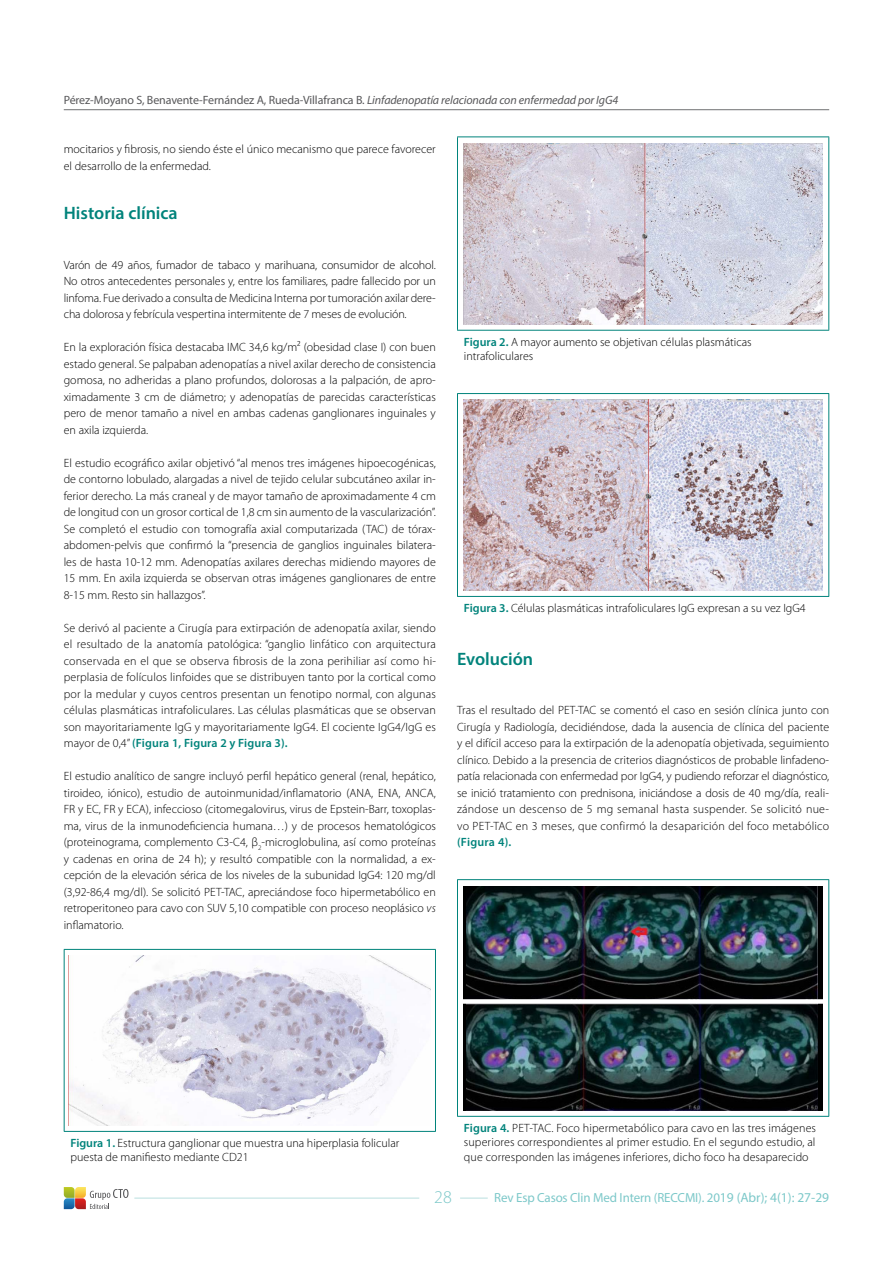
<style>
.page{position:relative;width:893px;height:1263px;background:#fff}
.page>*{position:absolute;margin:0;border:0;box-sizing:border-box;transform-origin:0 0}
.t1{font:600 18px "Myriad Pro";color:#00837b}
.t2{font:300 18px "Myriad Pro";color:#7cc8c9}
.t3{font:13.2px "Myriad Pro";letter-spacing:-.01em;color:#7cc8c9}
.t4{font:300 12px/16.5px "Myriad Pro";color:#000;text-align:justify}
.t5{font:12px "Myriad Pro";letter-spacing:-.01em;color:#58585a}
.t6{font:600 12px "Myriad Pro";letter-spacing:.02em;color:#00837b}
.s1{font-style:italic}
.s2{font-weight:600;color:#00837b}
.s3{font-size:13.5px}
</style>
<div class="page">
<hr style="left:64px;top:109px;width:765px;height:1px;background:#707172">
<hr style="left:134px;top:1198px;width:285px;height:1px;background:#b9dfdf">
<svg style="left:460px;top:1198px;width:28px;height:1px"></svg>
<svg style="left:64px;top:1187px;width:65px;height:22px"></svg>
<hr style="left:64px;top:949px;width:372px;height:1px;background:#00837b">
<hr style="left:64px;top:950px;width:1px;height:181px;background:#00837b">
<hr style="left:435px;top:950px;width:1px;height:181px;background:#00837b">
<hr style="left:64px;top:1131px;width:372px;height:1px;background:#00837b">
<img style="left:69px;top:956px;width:362px;height:169px">
<hr style="left:457px;top:137px;width:372px;height:1px;background:#00837b">
<hr style="left:457px;top:137px;width:1px;height:193px;background:#00837b">
<hr style="left:828px;top:137px;width:1px;height:193px;background:#00837b">
<hr style="left:457px;top:330px;width:372px;height:1px;background:#00837b">
<img style="left:464px;top:143px;width:359px;height:181px">
<hr style="left:457px;top:393px;width:372px;height:1px;background:#00837b">
<hr style="left:457px;top:394px;width:1px;height:202px;background:#00837b">
<hr style="left:828px;top:394px;width:1px;height:202px;background:#00837b">
<hr style="left:457px;top:596px;width:372px;height:1px;background:#00837b">
<img style="left:463px;top:400px;width:360px;height:190px">
<hr style="left:457px;top:879px;width:372px;height:1px;background:#00837b">
<hr style="left:457px;top:880px;width:1px;height:236px;background:#00837b">
<hr style="left:828px;top:880px;width:1px;height:236px;background:#00837b">
<hr style="left:457px;top:1116px;width:372px;height:1px;background:#00837b">
<div style="left:463px;top:886px;width:360px;height:224px;background:#000"></div>
<img style="left:467px;top:886px;width:351px;height:224px">
<div style="left:462px;top:999px;width:362px;height:5px;background:#fff"></div>
<p class="t5" style="left:64px;top:92px;width:556px">Pérez-Moyano S, Benavente-Fernández A, Rueda-Villafranca B. <span class="s1">Linfadenopatía relacionada con enfermedad por IgG4</span></p>
<p class="t4" style="left:64px;top:141px;width:373px">mocitarios y fibrosis, no siendo éste el único mecanismo que parece favorecer el desarrollo de la enfermedad.</p>
<h1 class="t1" style="left:64px;top:202px;width:116px">Historia clínica</h1>
<p class="t4" style="left:64px;top:256px;width:374px">Varón de 49 años, fumador de tabaco y marihuana, consumidor de alcohol.<br>No otros antecedentes personales y, entre los familiares, padre fallecido por un linfoma. Fue derivado a consulta de Medicina Interna por tumoración axilar dere&shy;cha dolorosa y febrícula vespertina intermitente de 7 meses de evolución.</p>
<p class="t4" style="left:64px;top:339px;width:374px">En la exploración física destacaba IMC 34,6 kg/m² (obesidad clase I) con buen estado general. Se palpaban adenopatías a nivel axilar derecho de consistencia gomosa, no adheridas a plano profundos, dolorosas a la palpación, de apro&shy;ximadamente 3 cm de diámetro; y adenopatías de parecidas características pero de menor tamaño a nivel en ambas cadenas ganglionares inguinales y en axila izquierda.</p>
<p class="t4" style="left:64px;top:454px;width:374px">El estudio ecográfico axilar objetivó “al menos tres imágenes hipoecogénicas, de contorno lobulado, alargadas a nivel de tejido celular subcutáneo axilar in&shy;ferior derecho. La más craneal y de mayor tamaño de aproximadamente 4 cm de longitud con un grosor cortical de 1,8 cm sin aumento de la vascularización”.<br>Se completó el estudio con tomografía axial computarizada (TAC) de tórax&shy;abdomen-pelvis que confirmó la “presencia de ganglios inguinales bilatera&shy;les de hasta 10-12 mm. Adenopatías axilares derechas midiendo mayores de 15 mm. En axila izquierda se observan otras imágenes ganglionares de entre 8-15 mm. Resto sin hallazgos”.</p>
<p class="t4" style="left:64px;top:619px;width:374px">Se derivó al paciente a Cirugía para extirpación de adenopatía axilar, siendo el resultado de la anatomía patológica: “ganglio linfático con arquitectura conservada en el que se observa fibrosis de la zona perihiliar así como hi&shy;perplasia de folículos linfoides que se distribuyen tanto por la cortical como por la medular y cuyos centros presentan un fenotipo normal, con algunas células plasmáticas intrafoliculares. Las células plasmáticas que se observan son mayoritariamente IgG y mayoritariamente IgG4. El cociente IgG4/IgG es mayor de 0,4” <span class="s2">(Figura 1, Figura 2 y Figura 3).</span></p>
<p class="t4" style="left:64px;top:768px;width:374px">El estudio analítico de sangre incluyó perfil hepático general (renal, hepático, tiroideo, iónico), estudio de autoinmunidad/inflamatorio (ANA, ENA, ANCA, FR y EC, FR y ECA), infeccioso (citomegalovirus, virus de Epstein-Barr, toxoplas&shy;ma, virus de la inmunodeficiencia humana…) y de procesos hematológicos (proteinograma, complemento C3-C4, β<sub>2</sub>-microglobulina, así como proteínas y cadenas en orina de 24 h); y resultó compatible con la normalidad, a ex&shy;cepción de la elevación sérica de los niveles de la subunidad IgG4: 120 mg/dl (3,92-86,4 mg/dl). Se solicitó PET-TAC, apreciándose foco hipermetabólico en retroperitoneo para cavo con SUV 5,10 compatible con proceso neoplásico <span class="s1">vs </span>inflamatorio.</p>
<p class="t4" style="left:464px;top:335px;width:289px;line-height:14.4px"><span class="s2">Figura 2.</span> A mayor aumento se objetivan células plasmáticas intrafoliculares</p>
<p class="t4" style="left:464px;top:600px;width:343px"><span class="s2">Figura 3.</span> Células plasmáticas intrafoliculares IgG expresan a su vez IgG4</p>
<h1 class="t1" style="left:457px;top:647px;width:78px">Evolución</h1>
<p class="t4" style="left:457px;top:702px;width:374px">Tras el resultado del PET-TAC se comentó el caso en sesión clínica junto con Cirugía y Radiología, decidiéndose, dada la ausencia de clínica del paciente y el difícil acceso para la extirpación de la adenopatía objetivada, seguimiento clínico. Debido a la presencia de criterios diagnósticos de probable linfadeno&shy;patía relacionada con enfermedad por IgG4, y pudiendo reforzar el diagnóstico, se inició tratamiento con prednisona, iniciándose a dosis de 40 mg/día, reali&shy;zándose un descenso de 5 mg semanal hasta suspender. Se solicitó nue&shy;vo PET-TAC en 3 meses, que confirmó la desaparición del foco metabólico</p>
<p class="t6" style="left:457px;top:834px;width:56px">(Figura 4).</p>
<p class="t4" style="left:71px;top:1136px;width:330px;line-height:14.4px"><span class="s2">Figura 1.</span> Estructura ganglionar que muestra una hiperplasia folicular puesta de manifiesto mediante CD21</p>
<p class="t4" style="left:464px;top:1121px;width:354px;line-height:14.4px"><span class="s2">Figura 4.</span> PET-TAC. Foco hipermetabólico para cavo en las tres imágenes superiores correspondientes al primer estudio. En el segundo estudio, al que corresponden las imágenes inferiores, dicho foco ha desaparecido</p>
<h1 class="t2" style="left:434px;top:1187px;width:19px">28</h1>
<p class="t3" style="left:494px;top:1190px;width:336px">Rev Esp Casos Clin Med Intern (RECCMI). 20<span class="s3">19 (Abr); 4(1): 27-29</span></p>
</div>
